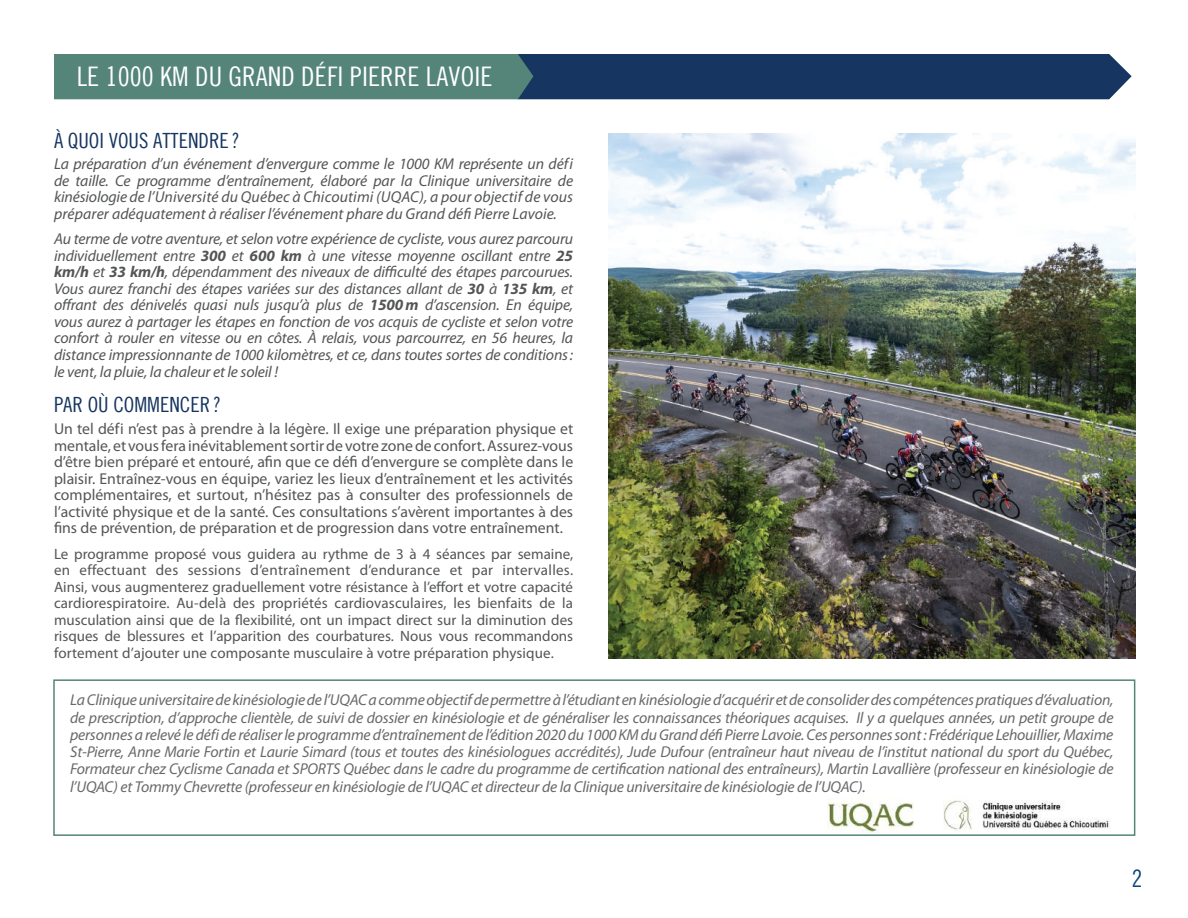
<style>
.page{position:relative;width:1188px;height:918px;background:#fff}
.page>*{position:absolute;margin:0;border:0;box-sizing:border-box;transform-origin:0 0}
.t1{font:27px "Trade Gothic Regular 3";letter-spacing:.005em;color:#fff}
.t2{font:24px "Trade Gothic Regular 3";color:#0d457e}
.t3{font:21px "Trade Gothic Regular 3";color:#163561}
.t4{font:italic 15.75px/16.6px "Myriad Pro";letter-spacing:-.01em;color:#545557;text-align:justify}
.t5{font:italic 15.75px/17.2px "Myriad Pro";letter-spacing:-.015em;color:#69696c;text-align:justify}
.t6{font:15.75px/16.5px "Myriad Pro";color:#545557;text-align:justify}
.t7{font:15px/16.5px "Myriad Pro";letter-spacing:.01em;color:#545557;text-align:justify}
.s1{font-weight:700}
</style>
<div class="page">
<img style="left:827px;top:798px;width:88px;height:35px">
<img style="left:943px;top:800px;width:167px;height:30px">
<svg style="left:54px;top:54px;width:1078px;height:45px;background:#335a6c"></svg>
<img style="left:609px;top:133px;width:526px;height:525px">
<div style="left:53px;top:679px;width:1082px;height:157px;border:2px solid #548578"></div>
<h1 class="t1" style="left:77px;top:64px;width:417px">LE 1000 KM DU GRAND DÉFI PIERRE LAVOIE</h1>
<h3 class="t3" style="left:54px;top:131px;width:187px">À QUOI VOUS ATTENDRE ?</h3>
<p class="t4" style="left:54px;top:156px;width:521px">La préparation d’un événement d’envergure comme le 1000 KM représente un défi de taille. Ce programme d’entraînement, élaboré par la Clinique universitaire de kinésiologie de l’Université du Québec à Chicoutimi (UQAC), a pour objectif de vous préparer adéquatement à réaliser l’événement phare du Grand défi Pierre Lavoie.</p>
<p class="t4" style="left:54px;top:231px;width:521px">Au terme de votre aventure, et selon votre expérience de cycliste, vous aurez parcouru individuellement entre <span class="s1">300</span> et <span class="s1">600 km</span> à une vitesse moyenne oscillant entre <span class="s1">25 km/h</span> et <span class="s1">33 km/h</span>, dépendamment des niveaux de difficulté des étapes parcourues.<br>Vous aurez franchi des étapes variées sur des distances allant de <span class="s1">30</span> à <span class="s1">135 km</span>, et offrant des dénivelés quasi nuls jusqu’à plus de <span class="s1">1500 m</span> d’ascension. En équipe, vous aurez à partager les étapes en fonction de vos acquis de cycliste et selon votre confort à rouler en vitesse ou en côtes. À relais, vous parcourrez, en 56 heures, la distance impressionnante de 1000 kilomètres, et ce, dans toutes sortes de conditions: le vent, la pluie, la chaleur et le soleil !</p>
<h3 class="t3" style="left:54px;top:394px;width:169px">PAR OÙ COMMENCER?</h3>
<p class="t6" style="left:54px;top:421px;width:521px">Un tel défi n’est pas à prendre à la légère. Il exige une préparation physique et mentale, et vous fera inévitablement sortir de votre zone de confort. Assurez-vous d’être bien préparé et entouré, afin que ce défi d’envergure se complète dans le plaisir. Entraînez-vous en équipe, variez les lieux d’entraînement et les activités complémentaires, et surtout, n’hésitez pas à consulter des professionnels de l’activité physique et de la santé. Ces consultations s’avèrent importantes à des fins de prévention, de préparation et de progression dans votre entraînement.</p>
<p class="t7" style="left:54px;top:546px;width:521px">Le programme proposé vous guidera au rythme de 3 à 4 séances par semaine, en effectuant des sessions d’entraînement d’endurance et par intervalles.<br>Ainsi, vous augmenterez graduellement votre résistance à l’effort et votre capacité cardiorespiratoire. Au-delà des propriétés cardiovasculaires, les bienfaits de la musculation ainsi que de la flexibilité, ont un impact direct sur la diminution des risques de blessures et l’apparition des courbatures. Nous vous recommandons fortement d’ajouter une composante musculaire à votre préparation physique.</p>
<p class="t5" style="left:70px;top:692px;width:1045px">La Clinique universitaire de kinésiologie de l’UQAC a comme objectif de permettre à l’étudiant en kinésiologie d’acquérir et de consolider des compétences pratiques d’évaluation, de prescription, d’approche clientèle, de suivi de dossier en kinésiologie et de généraliser les connaissances théoriques acquises. Il y a quelques années, un petit groupe de personnes a relevé le défi de réaliser le programme d’entraînement de l’édition 2020 du 1000 KM du Grand défi Pierre Lavoie. Ces personnes sont : Frédérique Lehouillier, Maxime St-Pierre, Anne Marie Fortin et Laurie Simard (tous et toutes des kinésiologues accrédités), Jude Dufour (entraîneur haut niveau de l’institut national du sport du Québec, Formateur chez Cyclisme Canada et SPORTS Québec dans le cadre du programme de certification national des entraîneurs), Martin Lavallière (professeur en kinésiologie de l’UQAC) et Tommy Chevrette (professeur en kinésiologie de l’UQAC et directeur de la Clinique universitaire de kinésiologie de l’UQAC).</p>
<h2 class="t2" style="left:1132px;top:867px;width:12px">2</h2>
</div>
